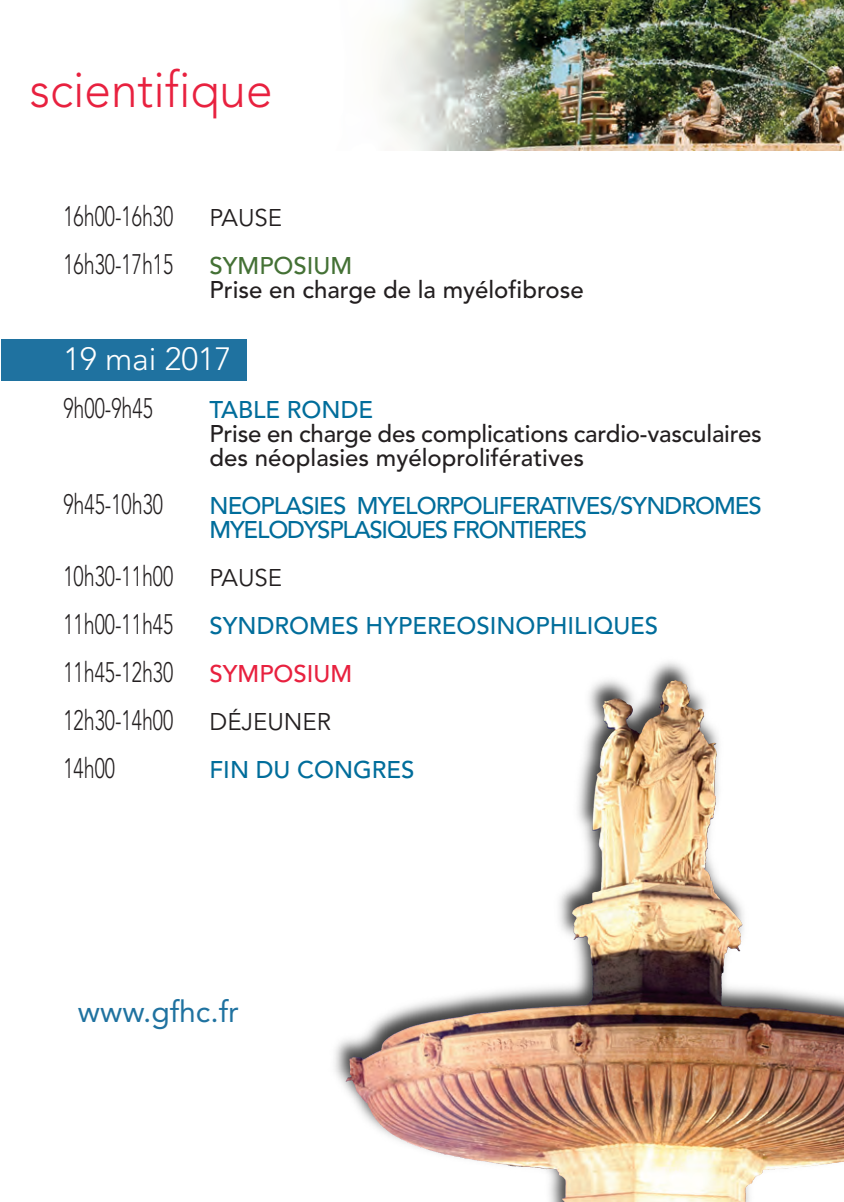
<style>
.page{position:relative;width:844px;height:1202px;background:#fff}
.page>*{position:absolute;margin:0;border:0;box-sizing:border-box;transform-origin:0 0}
.t1{font:300 50px "Avenir";color:#e8213f;scale:.95 1}
.t2{font:300 32px "Avenir";color:#fff}
.t3{font:30px "Avenir";color:#1f72a0}
.t4{font:300 28px "Avenir";color:#231f20;scale:.7 1}
.t5{font:500 24px/24px "Avenir";color:#231f20}
.t6{font:500 24px/24px "Avenir";letter-spacing:-.04em;color:#006d9b}
.t7{font:500 24px "Avenir";color:#006d9b}
.t8{font:24px "Avenir";color:#231f20}
.t9{font:500 24px "Avenir";color:#447135}
.t10{font:500 24px "Avenir";color:#e8213f}
</style>
<div class="page">
<div style="left:2px;top:339px;width:245px;height:41px;background:#1f72a0"></div>
<img style="left:380px;top:0;width:463px;height:150px">
<img style="left:334px;top:662px;width:509px;height:539px">
<img style="left:345px;top:1001px;width:244px;height:80px">
<svg style="left:840px;top:0;width:4px;height:4px"></svg>
<h1 class="t1" style="left:30px;top:61px;width:257px">scientifique</h1>
<p class="t4" style="left:63px;top:199px;width:158px">16h00-16h30</p>
<p class="t8" style="left:209px;top:203px;width:74px">PAUSE</p>
<p class="t4" style="left:63px;top:247px;width:158px">16h30-17h15</p>
<p class="t9" style="left:209px;top:245px;width:144px">SYMPOSIUM</p>
<p class="t5" style="left:209px;top:276px;width:375px">Prise en charge de la myélofibrose</p>
<h2 class="t2" style="left:63px;top:340px;width:170px">19 mai 2017</h2>
<p class="t4" style="left:63px;top:391px;width:129px">9h00-9h45</p>
<p class="t7" style="left:209px;top:389px;width:165px">TABLE RONDE</p>
<p class="t5" style="left:209px;top:420px;width:553px">Prise en charge des complications cardio-vasculaires des néoplasies myéloprolifératives</p>
<p class="t4" style="left:63px;top:487px;width:144px">9h45-10h30</p>
<p class="t6" style="left:209px;top:492px;width:553px">NEOPLASIES MYELORPOLIFERATIVES/SYNDROMES<br>MYELODYSPLASIQUES FRONTIERES</p>
<p class="t4" style="left:63px;top:559px;width:158px">10h30-11h00</p>
<p class="t8" style="left:209px;top:563px;width:74px">PAUSE</p>
<p class="t4" style="left:63px;top:607px;width:158px">11h00-11h45</p>
<p class="t7" style="left:209px;top:605px;width:450px">SYNDROMES HYPEREOSINOPHILIQUES</p>
<p class="t4" style="left:63px;top:655px;width:158px">11h45-12h30</p>
<p class="t10" style="left:209px;top:653px;width:144px">SYMPOSIUM</p>
<p class="t4" style="left:63px;top:703px;width:158px">12h30-14h00</p>
<p class="t8" style="left:209px;top:707px;width:123px">DÉJEUNER</p>
<p class="t4" style="left:63px;top:751px;width:75px">14h00</p>
<p class="t7" style="left:209px;top:749px;width:206px">FIN DU CONGRES</p>
<p class="t3" style="left:78px;top:987px;width:162px">www.gfhc.fr</p>
</div>
